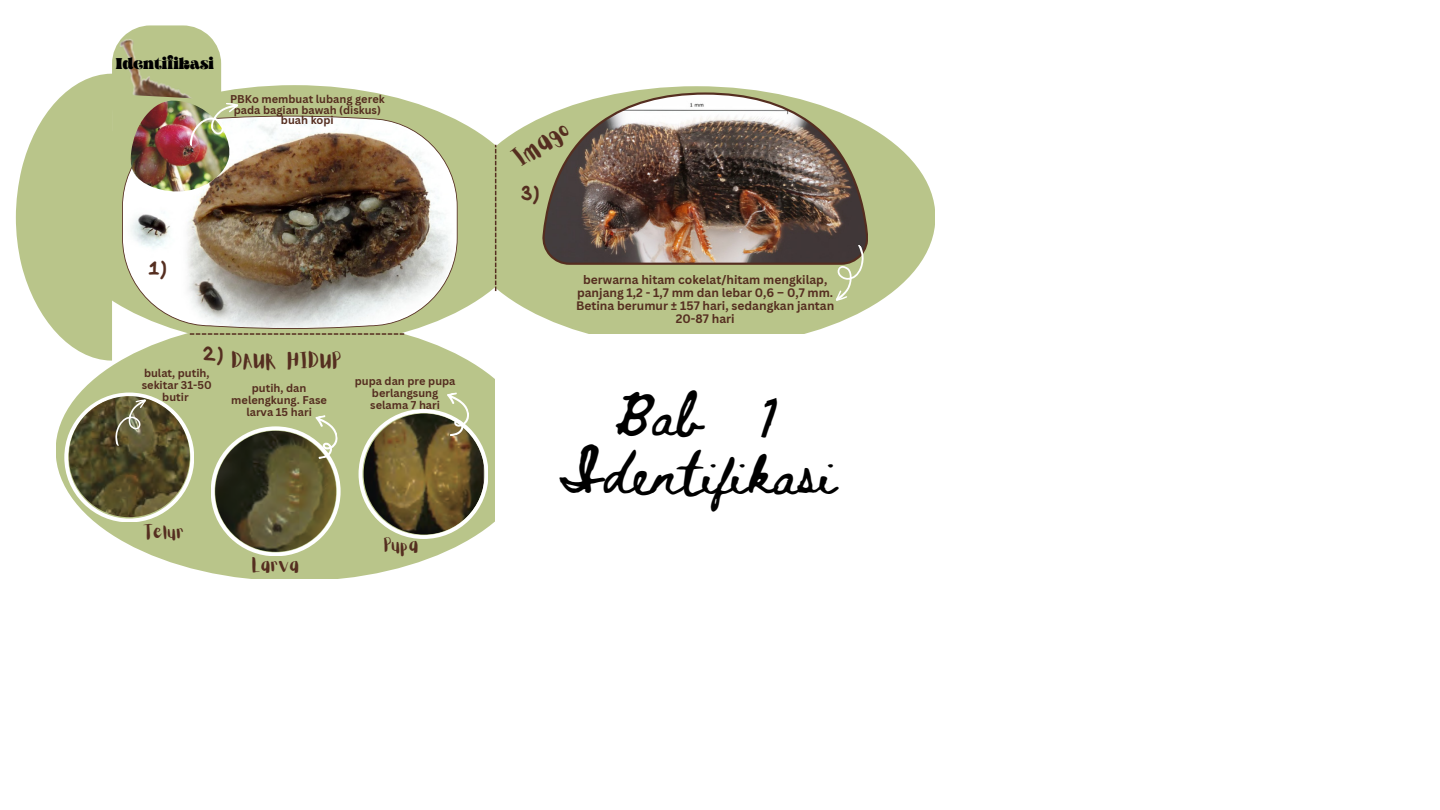
<style>
.page{position:relative;width:1440px;height:810px;background:#fff}
.page>*{position:absolute;margin:0;border:0;box-sizing:border-box;transform-origin:0 0}
.t1{font:42px/58.5px "Beth Ellen";color:#000}
.t2{font:23px "Bryndan Write";color:#552e20}
.t3{font:21px "Aloja Extended";color:#552e20}
.t4{font:18px "Aloja Extended";color:#552e20}
.t5{font:900 15.6px "Aprila";letter-spacing:.01em;color:#000}
.t6{font:15px "Aloja Extended";color:#552e20}
.t7{font:700 12px/12.8px "Canva Sans";color:#552e20;text-align:center}
.t8{font:700 11px/12px "Canva Sans";color:#552e20;text-align:center}
</style>
<div class="page">
<svg style="left:488px;top:86px;width:447px;height:248px;fill:#b9c58a"></svg>
<svg style="left:154px;top:319px;width:379px;height:260px;fill:#b9c58a"></svg>
<img style="left:542px;top:92px;width:326px;height:173px">
<svg style="left:821px;top:244px;width:55px;height:61px;background:#a1a67c"></svg>
<div style="left:495px;top:335px;width:406px;height:246px;background:#fff"></div>
<img style="left:16px;top:25px;width:472px;height:531px">
<svg style="left:495px;top:145px;width:1px;height:146px"></svg>
<h3 class="t5" style="left:116px;top:57px;width:100px">Identifikasi</h3>
<p class="t8" style="left:230px;top:94px;width:156px;line-height:10.5px">PBKo membuat lubang gerek pada bagian bawah (diskus) buah kopi</p>
<h2 class="t2" style="left:148px;top:256px;width:20px">1)</h2>
<h2 class="t2" style="left:203px;top:343px;width:22px">2)</h2>
<p class="t8" style="left:142px;top:367px;width:71px">bulat, putih, sekitar 31-50 butir</p>
<h3 class="t4" style="left:232px;top:353px;width:111px">DAUR HIDUP</h3>
<p class="t8" style="left:231px;top:381px;width:97px">putih, dan melengkung. Fase larva 15 hari</p>
<p class="t8" style="left:355px;top:375px;width:102px">pupa dan pre pupa berlangsung selama 7 hari</p>
<h3 class="t6" style="left:146px;top:526px;width:41px">Telur</h3>
<h3 class="t6" style="left:253px;top:558px;width:49px">Larva</h3>
<h3 class="t6" style="left:384px;top:539px;width:36px">Pupa</h3>
<h3 class="t3" style="left:510px;top:153px;width:64px;rotate:-34deg">Imago</h3>
<h2 class="t2" style="left:521px;top:181px;width:20px">3)</h2>
<p class="t7" style="left:576px;top:273px;width:260px">berwarna hitam cokelat/hitam mengkilap, panjang 1,2 - 1,7 mm dan lebar 0,6 – 0,7 mm.<br>Betina berumur ± 157 hari, sedangkan jantan 20-87 hari</p>
<h1 class="t1" style="left:614px;top:391px;width:89px">Bab</h1>
<h1 class="t1" style="left:558px;top:391px;width:279px;text-indent:202px">1<br>Identifikasi</h1>
</div>
